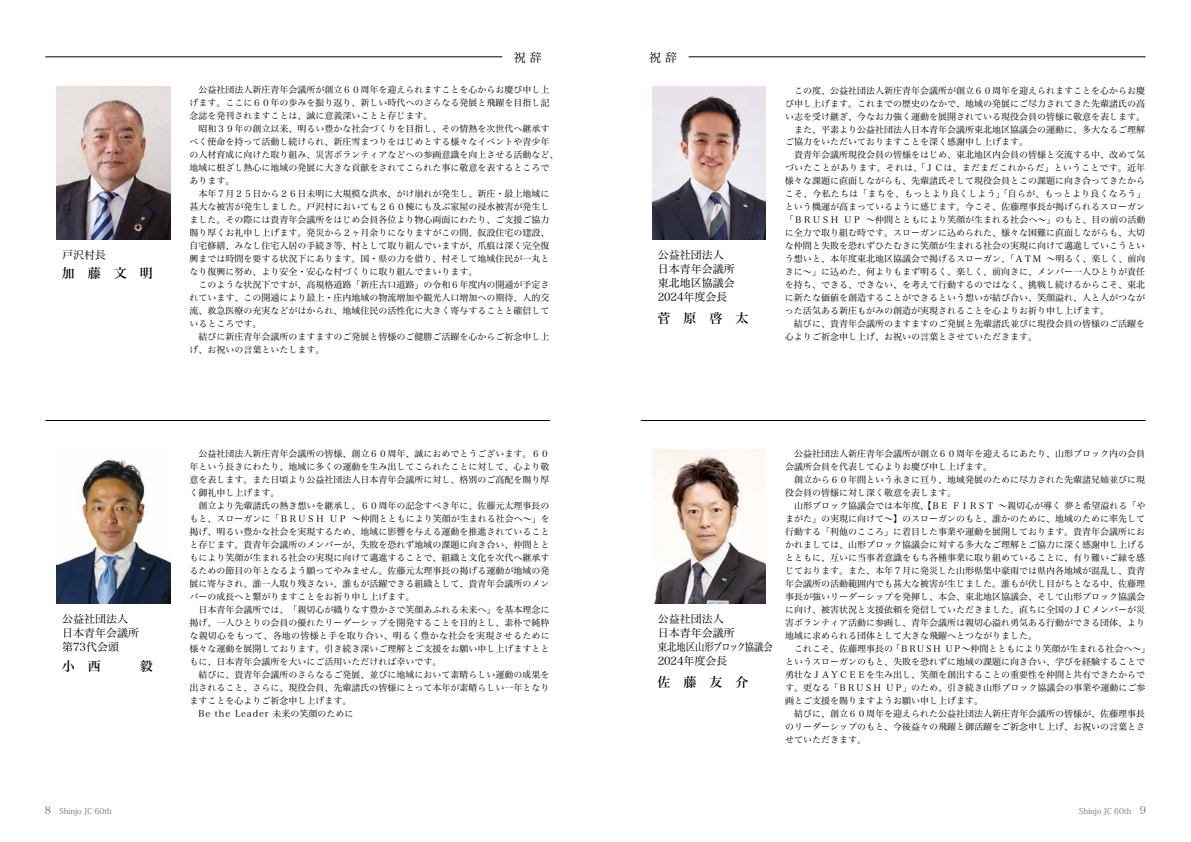
<style>
.page{position:relative;width:1191px;height:842px;background:#fff}
.page>*{position:absolute;margin:0;border:0;box-sizing:border-box;transform-origin:0 0}
.t1{font:13px "Hira Min Std W5";color:#000}
.t2{font:12px "Hira Min Std W3";color:#000}
.t3{font:11px/14px "Hira Min Std W3";color:#000}
.t4{font:9px/13px "Hira Min Std W3";color:#000}
.t5{font:9px "Hira Min Std W3";letter-spacing:.025em;color:#000}
.t6{font:9px "Hira Min Std W3";letter-spacing:.05em;color:#000}
.t7{font:8px "Koz Min Pro";color:#727171}
.s1{font-family:"Hira Min Pro W3";font-size:10.5px}
</style>
<div class="page">
<hr style="left:45px;top:57px;width:457px;height:1px;background:#000">
<hr style="left:45px;top:420px;width:505px;height:1px;background:#000">
<img style="left:57px;top:86px;width:113px;height:153px">
<img style="left:57px;top:458px;width:113px;height:145px">
<hr style="left:688px;top:57px;width:457px;height:1px;background:#000">
<hr style="left:641px;top:420px;width:504px;height:1px;background:#000">
<img style="left:652px;top:86px;width:113px;height:153px">
<img style="left:652px;top:450px;width:113px;height:153px">
<p class="t3" style="left:62px;top:248px;width:46px">戸沢村長</p>
<h1 class="t1" style="left:62px;top:264px;width:93px">加　藤　文　明</h1>
<h2 class="t2" style="left:514px;top:49px;width:29px">祝 辞</h2>
<p class="t4" style="left:189px;top:83px;width:370px">　公益社団法人新庄青年会議所が創立６０周年を迎えられますことを心からお慶び申し上げます。ここに６０年の歩みを振り返り、新しい時代へのさらなる発展と飛躍を目指し記念誌を発刊されますことは、誠に意義深いことと存じます。<br>　昭和３９年の創立以来、明るい豊かな社会づくりを目指し、その情熱を次世代へ継承すべく使命を持って活動し続けられ、新庄雪まつりをはじめとする様々なイベントや青少年の人材育成に向けた取り組み、災害ボランティアなどへの参画意識を向上させる活動など、地域に根ざし熱心に地域の発展に大きな貢献をされてこられた事に敬意を表するところであります。<br>　本年７月２５日から２６日未明に大規模な洪水、がけ崩れが発生し、新庄・最上地域に甚大な被害が発生しました。戸沢村においても２６０棟にも及ぶ家屋の浸水被害が発生しました。その際には貴青年会議所をはじめ会員各位より物心両面にわたり、ご支援ご協力賜り厚くお礼申し上げます。発災から２ヶ月余りになりますがこの間、仮設住宅の建設、自宅修繕、みなし住宅入居の手続き等、村として取り組んでいますが、爪痕は深く完全復興までは時間を要する状況下にあります。国・県の力を借り、村そして地域住民が一丸となり復興に努め、より安全・安心な村づくりに取り組んでまいります。<br>　このような状況下ですが、高規格道路「新庄古口道路」の令和６年度内の開通が予定されています、この開通により最上・庄内地域の物流増加や観光人口増加への期待、人的交流、救急医療の充実などがはかられ、地域住民の活性化に大きく寄与することと確信しているところです。<br>　結びに新庄青年会議所のますますのご発展と皆様のご健勝ご活躍を心からご祈念申し上げ、お祝いの言葉といたします。</p>
<p class="t3" style="left:62px;top:611px;width:79px">公益社団法人日本青年会議所第73代会頭</p>
<p class="t4" style="left:189px;top:447px;width:362px">　公益社団法人新庄青年会議所の皆様、創立６０周年、誠におめでとうございます。６０</p>
<p class="t4" style="left:189px;top:460px;width:362px">年という長きにわたり、地域に多くの運動を生み出してこられたことに対して、心より敬</p>
<p class="t4" style="left:189px;top:473px;width:362px">意を表します。また日頃より公益社団法人日本青年会議所に対し、格別のご高配を賜り厚</p>
<p class="t4" style="left:189px;top:486px;width:92px">く御礼申し上げます。</p>
<p class="t4" style="left:189px;top:499px;width:362px">　創立より先輩諸氏の熱き想いを継承し、６０周年の記念すべき年に、佐藤元太理事長の</p>
<p class="t4" style="left:189px;top:512px;width:362px">もと、スローガンに「ＢＲＵＳＨ ＵＰ ～仲間とともにより笑顔が生まれる社会へ～」を</p>
<p class="t4" style="left:189px;top:525px;width:362px">掲げ、明るい豊かな社会を実現するため、地域に影響を与える運動を推進されていること</p>
<p class="t4" style="left:189px;top:538px;width:362px">と存じます。貴青年会議所のメンバーが、失敗を恐れず地域の課題に向き合い、仲間とと</p>
<p class="t4" style="left:189px;top:551px;width:362px">もにより笑顔が生まれる社会の実現に向けて邁進することで、組織と文化を次代へ継承す</p>
<p class="t4" style="left:189px;top:564px;width:362px">るための節目の年となるよう願ってやみません。佐藤元太理事長の掲げる運動が地域の発</p>
<p class="t4" style="left:189px;top:577px;width:362px">展に寄与され、誰一人取り残さない、誰もが活躍できる組織として、貴青年会議所のメン</p>
<p class="t4" style="left:189px;top:590px;width:227px">バーの成長へと繋がりますことをお祈り申し上げます。</p>
<p class="t4" style="left:189px;top:603px;width:362px">　日本青年会議所では、「親切心が織りなす豊かさで笑顔あふれる未来へ」を基本理念に</p>
<p class="t4" style="left:189px;top:616px;width:362px">掲げ、一人ひとりの会員の優れたリーダーシップを開発することを目的とし、素朴で純粋</p>
<p class="t5" style="left:189px;top:629px;width:362px">な親切心をもって、各地の皆様と手を取り合い、明るく豊かな社会を実現させるために</p>
<p class="t4" style="left:189px;top:642px;width:362px">様々な運動を展開しております。引き続き深いご理解とご支援をお願い申し上げますとと</p>
<p class="t4" style="left:189px;top:655px;width:254px">もに、日本青年会議所を大いにご活用いただければ幸いです。</p>
<p class="t4" style="left:189px;top:668px;width:362px">　結びに、貴青年会議所のさらなるご発展、並びに地域において素晴らしい運動の成果を</p>
<p class="t4" style="left:189px;top:681px;width:362px">出されること、さらに、現役会員、先輩諸氏の皆様にとって本年が素晴らしい一年となり</p>
<p class="t4" style="left:189px;top:694px;width:164px">ますことを心よりご祈念申し上げます。</p>
<p class="t6" style="left:198px;top:707px;width:156px">Be the Leader 未来の笑顔のために</p>
<h2 class="t2" style="left:649px;top:49px;width:29px">祝 辞</h2>
<p class="t3" style="left:657px;top:248px;width:78px">公益社団法人日本青年会議所東北地区協議会<br>2024年度会長</p>
<h1 class="t1" style="left:657px;top:309px;width:92px">菅　原　啓　太</h1>
<p class="t4" style="left:785px;top:83px;width:362px">　この度、公益社団法人新庄青年会議所が創立６０周年を迎えられますことを心からお慶び申し上げます。これまでの歴史のなかで、地域の発展にご尽力されてきた先輩諸氏の高い志を受け継ぎ、今なお力強く運動を展開されている現役会員の皆様に敬意を表します。　また、平素より公益社団法人日本青年会議所東北地区協議会の運動に、多大なるご理解ご協力をいただいておりますことを深く感謝申し上げます｡<br>　貴青年会議所現役会員の皆様をはじめ、東北地区内会員の皆様と交流する中、改めて気づいたことがあります。それは、「ＪＣは、まだまだこれからだ」ということです。近年様々な課題に直面しながらも、先輩諸氏そして現役会員とこの課題に向き合ってきたからこそ、今私たちは「まちを、もっとより良くしよう」「自らが、もっとより良くなろう」という機運が高まっているように感じます。今こそ、佐藤理事長が掲げられるスローガン「ＢＲＵＳＨ ＵＰ ～仲間とともにより笑顔が生まれる社会へ～」のもと、目の前の活動に全力で取り組む時です。スローガンに込められた、様々な困難に直面しながらも、大切な仲間と失敗を恐れずひたむきに笑顔が生まれる社会の実現に向けて邁進していこうという想いと、本年度東北地区協議会で掲げるスローガン、｢ＡＴＭ ～明るく、楽しく、前向きに～」に込めた、何よりもまず明るく、楽しく、前向きに、メンバー一人ひとりが責任を持ち、できる、できない、を考えて行動するのではなく、挑戦し続けるからこそ、東北に新たな価値を創造することができるという想いが結び合い、笑顔溢れ、人と人がつながった活気ある新庄もがみの創造が実現されることを心よりお祈り申し上げます｡<br>　結びに、貴青年会議所のますますのご発展と先輩諸氏並びに現役会員の皆様のご活躍を心よりご祈念申し上げ、お祝いの言葉とさせていただきます｡</p>
<p class="t3" style="left:657px;top:612px;width:117px">公益社団法人<br>日本青年会議所<br>東北地区山形ブロック協議会<br>2024年度会長</p>
<h1 class="t1" style="left:657px;top:673px;width:92px">佐　藤　友　介</h1>
<p class="t4" style="left:785px;top:447px;width:366px">　公益社団法人新庄青年会議所が創立６０周年を迎えるにあたり、山形ブロック内の会員会議所会員を代表して心よりお慶び申し上げます。<br>　創立から６０年間という永きに亘り、地域発展のために尽力された先輩諸兄姉並びに現役会員の皆様に対し深く敬意を表します。<br>　山形ブロック協議会では本年度、【ＢＥ ＦＩＲＳＴ ～親切心が導く 夢と希望溢れる「やまがた」の実現に向けて～】のスローガンのもと、誰かのために、地域のために率先して行動する「利他のこころ」に着目した事業や運動を展開しております。貴青年会議所におかれましては、山形ブロック協議会に対する多大なご理解とご協力に深く感謝申し上げるとともに、互いに当事者意識をもち各種事業に取り組めていることに、有り難いご縁を感じております。また、本年７月に発災した山形県集中豪雨では県内各地域が混乱し、貴青年会議所の活動範囲内でも甚大な被害が生じました。誰もが伏し目がちとなる中、佐藤理事長が強いリーダーシップを発揮し、本会、東北地区協議会、そして山形ブロック協議会に向け、被害状況と支援依頼を発信していただきました。直ちに全国のＪＣメンバーが災害ボランティア活動に参画し、青年会議所は親切心溢れ勇気ある行動ができる団体、より地域に求められる団体として大きな飛躍へとつながりました。<br>　これこそ、佐藤理事長の「ＢＲＵＳＨ ＵＰ～仲間とともにより笑顔が生まれる社会へ～」というスローガンのもと、失敗を恐れずに地域の課題に向き合い、学びを経験することで勇壮なＪＡＹＣＥＥを生み出し、笑顔を創出することの重要性を仲間と共有できたからです。更なる「ＢＲＵＳＨ ＵＰ」のため、引き続き山形ブロック協議会の事業や運動にご参画とご支援を賜りますようお願い申し上げます。<br>　結びに、創立６０周年を迎えられた公益社団法人新庄青年会議所の皆様が、佐藤理事長のリーダーシップのもと、今後益々の飛躍と御活躍をご祈念申し上げ、お祝いの言葉とさせていただきます。</p>
<p class="t7" style="left:45px;top:805px;width:68px"><span class="s1">8</span> Shinjo JC 60th</p>
<p class="t7" style="left:1079px;top:805px;width:68px">Shinjo JC 60th <span class="s1">9</span></p>
</div>
